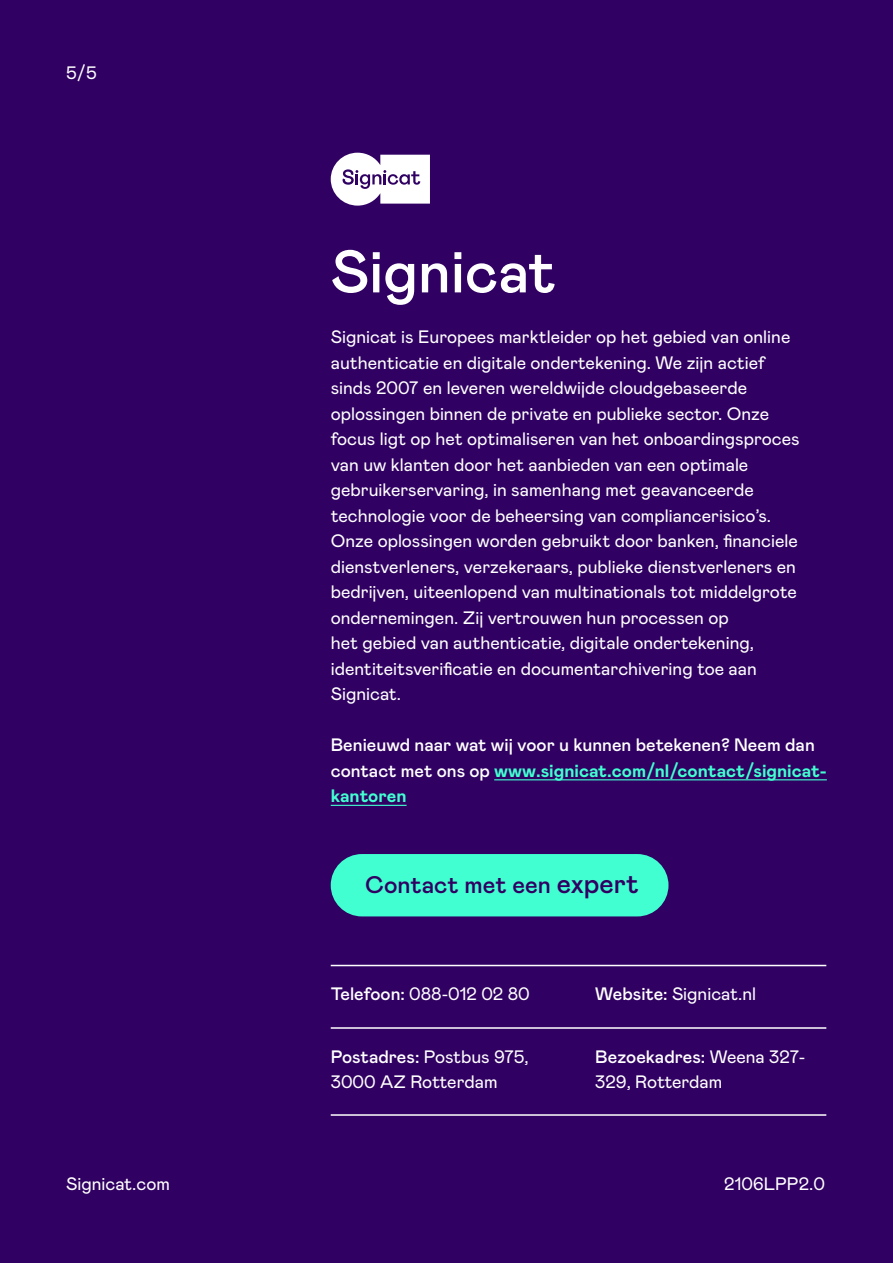
<style>
.page{position:relative;width:893px;height:1263px;background:#300062}
.page>*{position:absolute;margin:0;border:0;box-sizing:border-box;transform-origin:0 0}
.t1{font:500 60px "Mabry Pro";color:#fff}
.t2{font:500 24px "Mabry Pro";color:#300062}
.t3{font:18px/25.5px "Mabry Pro";color:#fff}
.t4{font:500 18px/25.5px "Mabry Pro";color:#fff}
.s1{font-weight:700;color:#41ffd1}
.s2{font-size:27px}
.s3{font-weight:500}
</style>
<div class="page">
<hr style="left:494px;top:779px;width:333px;height:1px;background:#41ffd1">
<hr style="left:331px;top:805px;width:76px;height:1px;background:#41ffd1">
<div style="left:331px;top:854px;width:337px;height:62px;background:#41ffd1;border-radius:31px"></div>
<svg style="left:331px;top:153px;width:99px;height:53px"></svg>
<hr style="left:331px;top:965px;width:495px;height:1px;background:#fff">
<hr style="left:331px;top:1027px;width:495px;height:2px;background:#fff">
<hr style="left:331px;top:1114px;width:495px;height:2px;background:#fff">
<p class="t3" style="left:66px;top:59px;width:32px">5/5</p>
<p class="t1" style="left:331px;top:229px;width:227px">Signicat</p>
<p class="t3" style="left:331px;top:323px;width:470px">Signicat is Europees marktleider op het gebied van online authenticatie en digitale ondertekening. We zijn actief sinds 2007 en leveren wereldwijde cloudgebaseerde oplossingen binnen de private en publieke sector. Onze focus ligt op het optimaliseren van het onboardingsproces van uw klanten door het aanbieden van een optimale gebruikerservaring, in samenhang met geavanceerde technologie voor de beheersing van compliancerisico’s.<br>Onze oplossingen worden gebruikt door banken, financiele dienstverleners, verzekeraars, publieke dienstverleners en bedrijven, uiteenlopend van multinationals tot middelgrote ondernemingen. Zij vertrouwen hun processen op<br>het gebied van authenticatie, digitale ondertekening, identiteitsverificatie en documentarchivering toe aan Signicat.</p>
<p class="t4" style="left:331px;top:732px;width:498px">Benieuwd naar wat wij voor u kunnen betekenen? Neem dan contact met ons op <span class="s1">www.signicat.com/nl/contact/signicat&shy;kantoren</span></p>
<p class="t2" style="left:365px;top:868px;width:275px">Contact met een <span class="s2">expert</span></p>
<p class="t3" style="left:331px;top:980px;width:201px"><span class="s3">Telefoon:</span> 088-012 02 80</p>
<p class="t3" style="left:595px;top:980px;width:162px"><span class="s3">Website:</span> Signicat.nl</p>
<p class="t3" style="left:331px;top:1043px;width:200px"><span class="s3">Postadres:</span> Postbus 975,<br>3000 AZ Rotterdam</p>
<p class="t3" style="left:595px;top:1043px;width:211px"><span class="s3">Bezoekadres:</span> Weena 327-<br>329, Rotterdam</p>
<p class="t3" style="left:66px;top:1170px;width:105px">Signicat.com</p>
<p class="t3" style="left:724px;top:1170px;width:102px">2106LPP2.0</p>
</div>
